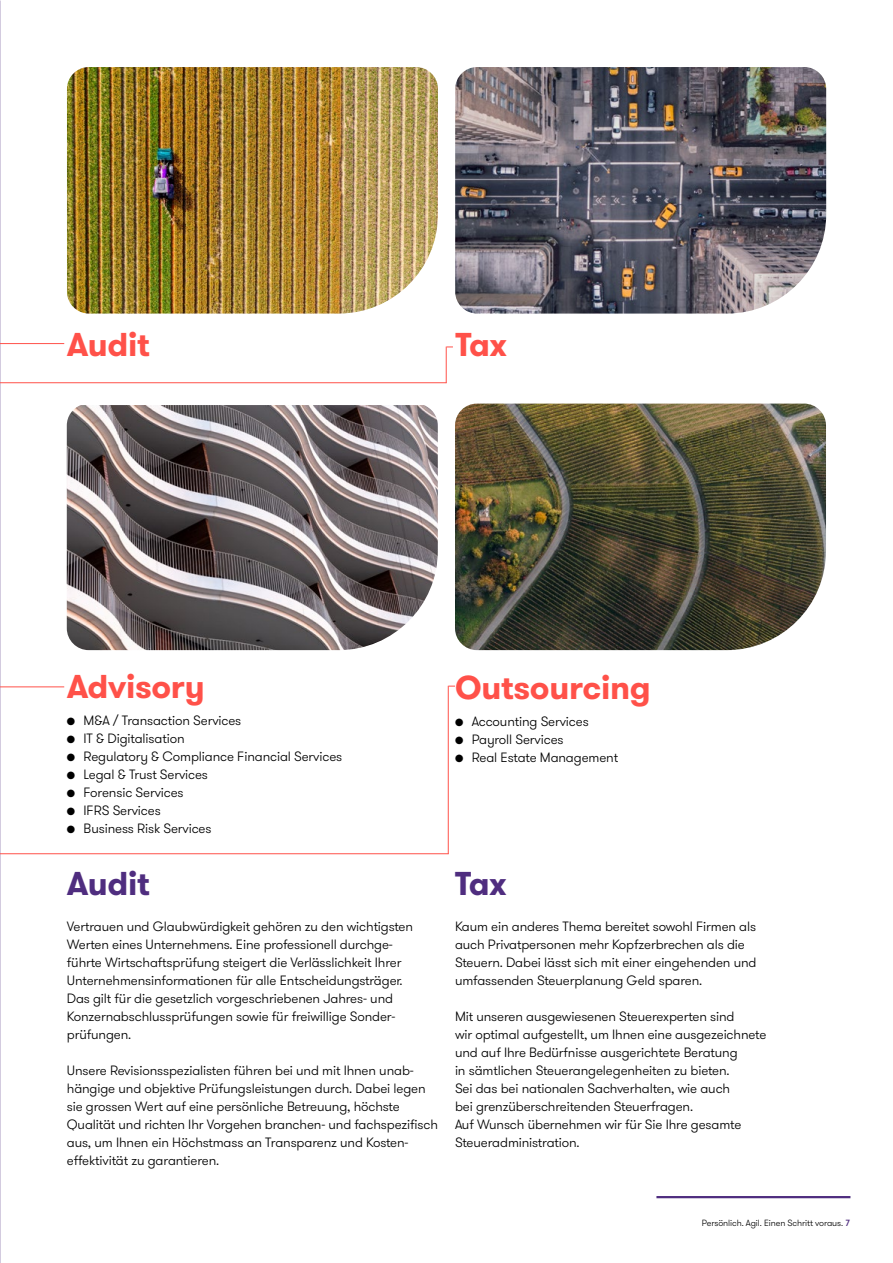
<style>
.page{position:relative;width:893px;height:1263px;background:#fff}
.page>*{position:absolute;margin:0;border:0;box-sizing:border-box;transform-origin:0 0}
.t1{font:700 33px "GT Walsheim Pro";letter-spacing:-.01em;color:#ff5149}
.t2{font:700 33px "GT Walsheim Pro";letter-spacing:-.01em;color:#4f2d7f}
.t3{font:300 13.5px/18px "GT Walsheim Pro";letter-spacing:-.01em;color:#000}
.t4{font:300 9px "GT Walsheim Pro";letter-spacing:-.01em;color:#000}
.s1{font-weight:500;color:#4f2d7f}
</style>
<div class="page">
<hr style="left:632px;top:1196px;width:194px;height:2px;background:#4f2d7f">
<svg style="left:0;top:0;width:1px;height:1227px"></svg>
<hr style="left:0;top:343px;width:64px;height:1px;background:#ff5149">
<hr style="left:0;top:382px;width:446px;height:1px;background:#ff5149">
<hr style="left:0;top:686px;width:64px;height:1px;background:#ff5149">
<img style="left:67px;top:67px;width:371px;height:247px">
<img style="left:455px;top:67px;width:371px;height:247px">
<img style="left:67px;top:405px;width:371px;height:245px">
<img style="left:455px;top:404px;width:371px;height:246px">
<hr style="left:446px;top:347px;width:1px;height:36px;background:#ff5149">
<hr style="left:0;top:853px;width:448px;height:1px;background:#ff5149">
<hr style="left:448px;top:686px;width:1px;height:168px;background:#ff5149">
<hr style="left:656px;top:1196px;width:194px;height:2px;background:#4f2d7f">
<h1 class="t1" style="left:67px;top:323px;width:84px">Audit</h1>
<h1 class="t1" style="left:455px;top:323px;width:53px">Tax</h1>
<h1 class="t1" style="left:67px;top:665px;width:139px">Advisory</h1>
<p class="t3" style="left:67px;top:711px;width:176px">● M&amp;A / Transaction Services</p>
<p class="t3" style="left:67px;top:729px;width:119px">● IT &amp; Digitalisation</p>
<p class="t3" style="left:67px;top:747px;width:277px">● Regulatory &amp; Compliance Financial Services</p>
<p class="t3" style="left:67px;top:765px;width:143px">● Legal &amp; Trust Services</p>
<p class="t3" style="left:67px;top:783px;width:118px">● Forensic Services</p>
<p class="t3" style="left:67px;top:801px;width:95px">● IFRS Services</p>
<p class="t3" style="left:67px;top:819px;width:146px">● Business Risk Services</p>
<h1 class="t1" style="left:455px;top:666px;width:197px">Outsourcing</h1>
<p class="t3" style="left:455px;top:712px;width:135px">● Accounting Services</p>
<p class="t3" style="left:455px;top:730px;width:110px">● Payroll Services</p>
<p class="t3" style="left:455px;top:748px;width:164px">● Real Estate Management</p>
<h1 class="t2" style="left:67px;top:862px;width:84px">Audit</h1>
<h1 class="t2" style="left:455px;top:862px;width:53px">Tax</h1>
<p class="t3" style="left:67px;top:918px;width:348px">Vertrauen und Glaubwürdigkeit gehören zu den wichtigsten Werten eines Unternehmens. Eine professionell durchge&shy;führte Wirtschaftsprüfung steigert die Verlässlichkeit Ihrer Unternehmensinformationen für alle Entscheidungsträger.<br>Das gilt für die gesetzlich vorgeschriebenen Jahres- und Konzernabschlussprüfungen sowie für freiwillige Sonder&shy;prüfungen.</p>
<p class="t3" style="left:67px;top:1062px;width:373px">Unsere Revisionsspezialisten führen bei und mit Ihnen unab&shy;hängige und objektive Prüfungsleistungen durch. Dabei legen sie grossen Wert auf eine persönliche Betreuung, höchste Qualität und richten Ihr Vorgehen branchen- und fachspezifisch aus, um Ihnen ein Höchstmass an Transparenz und Kosten&shy;effektivität zu garantieren.</p>
<p class="t3" style="left:455px;top:918px;width:303px">Kaum ein anderes Thema bereitet sowohl Firmen als auch Privatpersonen mehr Kopfzerbrechen als die Steuern. Dabei lässt sich mit einer eingehenden und umfassenden Steuerplanung Geld sparen.</p>
<p class="t3" style="left:455px;top:1008px;width:313px">Mit unseren ausgewiesenen Steuerexperten sind<br>wir optimal aufgestellt, um Ihnen eine ausgezeichnete und auf Ihre Bedürfnisse ausgerichtete Beratung<br>in sämtlichen Steuerangelegenheiten zu bieten.<br>Sei das bei nationalen Sachverhalten, wie auch<br>bei grenzüberschreitenden Steuerfragen.<br>Auf Wunsch übernehmen wir für Sie Ihre gesamte Steueradministration.</p>
<p class="t4" style="left:702px;top:1217px;width:150px">Persönlich. Agil. Einen Schritt voraus. <span class="s1">7</span></p>
<p class="t4" style="left:721px;top:1217px;width:106px">Unternehmensbroschüre <span class="s1">7</span></p>
</div>
